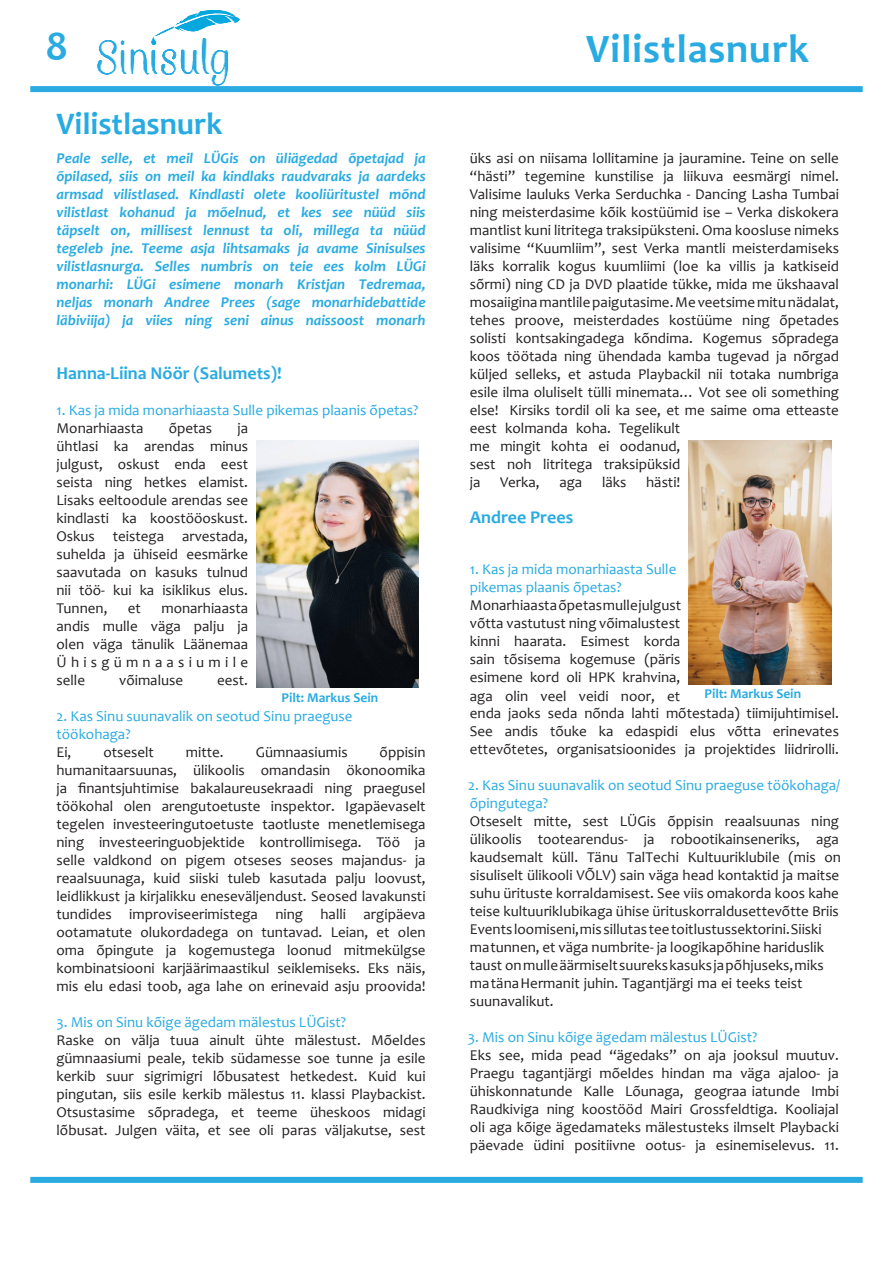
<style>
.page{position:relative;width:893px;height:1263px;background:#fff}
.page>*{position:absolute;margin:0;border:0;box-sizing:border-box;transform-origin:0 0}
.t1{font:700 42px "Candara";color:#29abe2}
.t2{font:700 40.5px "Candara";letter-spacing:.02em;color:#29abe2}
.t3{font:700 31.5px "Candara";color:#28abe2}
.t4{font:700 18px "Candara";color:#28abe2}
.t5{font:15px/18px "Candara";color:#231f20;text-align:justify}
.t6{font:italic 700 15px/18px "Candara";color:#28abe2;text-align:justify}
.t7{font:15px/18px "Candara";color:#28abe2}
.t8{font:700 13.5px "Candara";color:#28abe2}
.s1{color:#28abe2}
</style>
<div class="page">
<div style="left:30px;top:1177px;width:833px;height:6px;background:#29abe2"></div>
<div style="left:30px;top:86px;width:833px;height:6px;background:#29abe2"></div>
<img style="left:97px;top:10px;width:143px;height:76px">
<img style="left:257px;top:440px;width:161px;height:248px">
<img style="left:689px;top:440px;width:143px;height:244px">
<p class="t1" style="left:46px;top:20px;width:24px">8</p>
<p class="t2" style="left:586px;top:23px;width:224px">Vilistlasnurk</p>
<p class="t3" style="left:57px;top:104px;width:167px">Vilistlasnurk</p>
<p class="t6" style="left:57px;top:148px;width:371px">Peale selle, et meil LÜGis on üliägedad õpetajad ja õpilased, siis on meil ka kindlaks raudvaraks ja aardeks armsad vilistlased. Kindlasti olete kooliüritustel mõnd vilistlast kohanud ja mõelnud, et kes see nüüd siis täpselt on, millisest lennust ta oli, millega ta nüüd tegeleb jne. Teeme asja lihtsamaks ja avame Sinisulses vilistlasnurga. Selles numbris on teie ees kolm LÜGi monarhi: LÜGi esimene monarh Kristjan Tedremaa, neljas monarh Andree Prees (sage monarhidebattide läbiviija) ja viies ning seni ainus naissoost monarh</p>
<p class="t4" style="left:57px;top:361px;width:227px">Hanna-Liina Nöör (Salumets)!</p>
<p class="t7" style="left:57px;top:401px;width:363px">1. Kas ja mida monarhiaasta Sulle pikemas plaanis õpetas?</p>
<p class="t5" style="left:57px;top:419px;width:89px">Monarhiaasta</p>
<p class="t5" style="left:169px;top:419px;width:45px">õpetas</p>
<p class="t5" style="left:57px;top:419px;width:193px;text-indent:181px">ja ühtlasi ka arendas minus julgust, oskust enda eest seista ning hetkes elamist.<br>Lisaks eeltoodule arendas see kindlasti ka koostööoskust.<br>Oskus teistega arvestada, suhelda ja ühiseid eesmärke saavutada on kasuks tulnud nii töö- kui ka isiklikus elus.<br>Tunnen,</p>
<p class="t5" style="left:57px;top:599px;width:193px;text-indent:105px">monarhiaasta andis mulle väga palju ja olen väga tänulik Läänemaa Ühisgümnaasiumile selle</p>
<p class="t5" style="left:128px;top:599px;width:15px">et</p>
<p class="t5" style="left:119px;top:671px;width:65px">võimaluse</p>
<p class="t5" style="left:217px;top:671px;width:32px">eest.</p>
<p class="t7" style="left:57px;top:707px;width:298px">2. Kas Sinu suunavalik on seotud Sinu praeguse töökohaga?</p>
<p class="t5" style="left:57px;top:743px;width:16px">Ei,</p>
<p class="t5" style="left:103px;top:743px;width:52px">otseselt</p>
<p class="t5" style="left:186px;top:743px;width:39px">mitte.</p>
<p class="t5" style="left:256px;top:743px;width:93px">Gümnaasiumis</p>
<p class="t8" style="left:282px;top:689px;width:98px">Pilt: Markus Sein</p>
<p class="t5" style="left:57px;top:743px;width:371px;text-indent:323px">õppisin humanitaarsuunas, ülikoolis omandasin ökonoomika ja finantsjuhtimise bakalaureusekraadi ning praegusel töökohal olen arengutoetuste inspektor. Igapäevaselt tegelen investeeringutoetuste taotluste menetlemisega ning investeeringuobjektide kontrollimisega. Töö ja selle valdkond on pigem otseses seoses majandus- ja reaalsuunaga, kuid siiski tuleb kasutada palju loovust, leidlikkust ja kirjalikku eneseväljendust. Seosed lavakunsti tundides improviseerimistega ning halli argipäeva ootamatute olukordadega on tuntavad. Leian, et olen oma õpingute ja kogemustega loonud mitmekülgse kombinatsiooni karjäärimaastikul seiklemiseks. Eks näis, mis elu edasi toob, aga lahe on erinevaid asju proovida!</p>
<p class="t7" style="left:57px;top:1013px;width:291px">3. Mis on Sinu kõige ägedam mälestus LÜGist?</p>
<p class="t5" style="left:57px;top:1031px;width:371px">Raske on välja tuua ainult ühte mälestust. Mõeldes gümnaasiumi peale, tekib südamesse soe tunne ja esile kerkib suur sigrimigri lõbusatest hetkedest. Kuid kui pingutan, siis esile kerkib mälestus 11. klassi Playbackist.<br>Otsustasime sõpradega, et teeme üheskoos midagi lõbusat. Julgen väita, et see oli paras väljakutse, sest</p>
<p class="t5" style="left:470px;top:149px;width:371px;text-align:left">üks asi on niisama lollitamine ja jauramine. Teine on selle “hästi” tegemine kunstilise ja liikuva eesmärgi nimel.<br>Valisime lauluks Verka Serduchka - Dancing Lasha Tumbai ning meisterdasime kõik kostüümid ise – Verka diskokera mantlist kuni litritega traksipüksteni. Oma koosluse nimeks valisime “Kuumliim”, sest Verka mantli meisterdamiseks läks korralik kogus kuumliimi (loe ka villis ja katkiseid sõrmi) ning CD ja DVD plaatide tükke, mida me ükshaaval mosaiigina mantlile paigutasime. Me veetsime mitu nädalat, tehes proove, meisterdades kostüüme ning õpetades solisti kontsakingadega kõndima. Kogemus sõpradega koos töötada ning ühendada kamba tugevad ja nõrgad küljed selleks, et astuda Playbackil nii totaka numbriga esile ilma oluliselt tülli minemata… Vot see oli something else! Kirsiks tordil oli ka see, et me saime oma etteaste eest kolmanda koha. Tegelikult<br>me mingit kohta ei oodanud,<br>sest noh litritega traksipüksid<br>ja</p>
<p class="t5" style="left:500px;top:473px;width:41px">Verka,</p>
<p class="t5" style="left:559px;top:473px;width:24px">aga</p>
<p class="t5" style="left:602px;top:473px;width:26px">läks</p>
<p class="t5" style="left:646px;top:473px;width:36px">hästi!</p>
<p class="t4" style="left:470px;top:505px;width:105px">Andree Prees</p>
<p class="t5" style="left:470px;top:560px;width:213px;text-align:left"><span class="s1">1. Kas ja mida monarhiaasta Sulle pikemas plaanis õpetas?<br></span>Monarhiaasta õpetas mulle julgust võtta vastutust ning võimalustest kinni haarata. Esimest korda sain tõsisema kogemuse (päris esimene kord oli HPK krahvina,</p>
<p class="t5" style="left:470px;top:687px;width:212px">aga olin veel veidi noor, et</p>
<p class="t8" style="left:704px;top:685px;width:98px">Pilt: Markus Sein</p>
<p class="t5" style="left:470px;top:704px;width:371px">enda jaoks seda nõnda lahti mõtestada) tiimijuhtimisel.<br>See andis tõuke ka edaspidi elus võtta erinevates ettevõtetes, organisatsioonides ja projektides liidrirolli.</p>
<p class="t5" style="left:468px;top:776px;width:374px;text-align:left"><span class="s1">2. Kas Sinu suunavalik on seotud Sinu praeguse töökohaga/ õpingutega?<br></span>Otseselt mitte, sest LÜGis õppisin reaalsuunas ning ülikoolis tootearendus- ja robootikainseneriks, aga kaudsemalt küll. Tänu TalTechi Kultuuriklubile (mis on sisuliselt ülikooli VÕLV) sain väga head kontaktid ja maitse suhu ürituste korraldamisest. See viis omakorda koos kahe teise kultuuriklubikaga ühise ürituskorraldusettevõtte Briis Events loomiseni, mis sillutas tee toitlustussektorini. Siiski ma tunnen, et väga numbrite- ja loogikapõhine hariduslik taust on mulle äärmiselt suureks kasuks ja põhjuseks, miks ma täna Hermanit juhin. Tagantjärgi ma ei teeks teist suunavalikut.</p>
<p class="t5" style="left:468px;top:1028px;width:373px;text-align:left"><span class="s1">3. Mis on Sinu kõige ägedam mälestus LÜGist?<br></span>Eks see, mida pead “ägedaks” on aja jooksul muutuv.<br>Praegu tagantjärgi mõeldes hindan ma väga ajaloo- ja ühiskonnatunde Kalle Lõunaga, geograa iatunde Imbi Raudkiviga ning koostööd Mairi Grossfeldtiga. Kooliajal oli aga kõige ägedamateks mälestusteks ilmselt Playbacki päevade üdini positiivne ootus- ja esinemiselevus. 11.</p>
</div>
